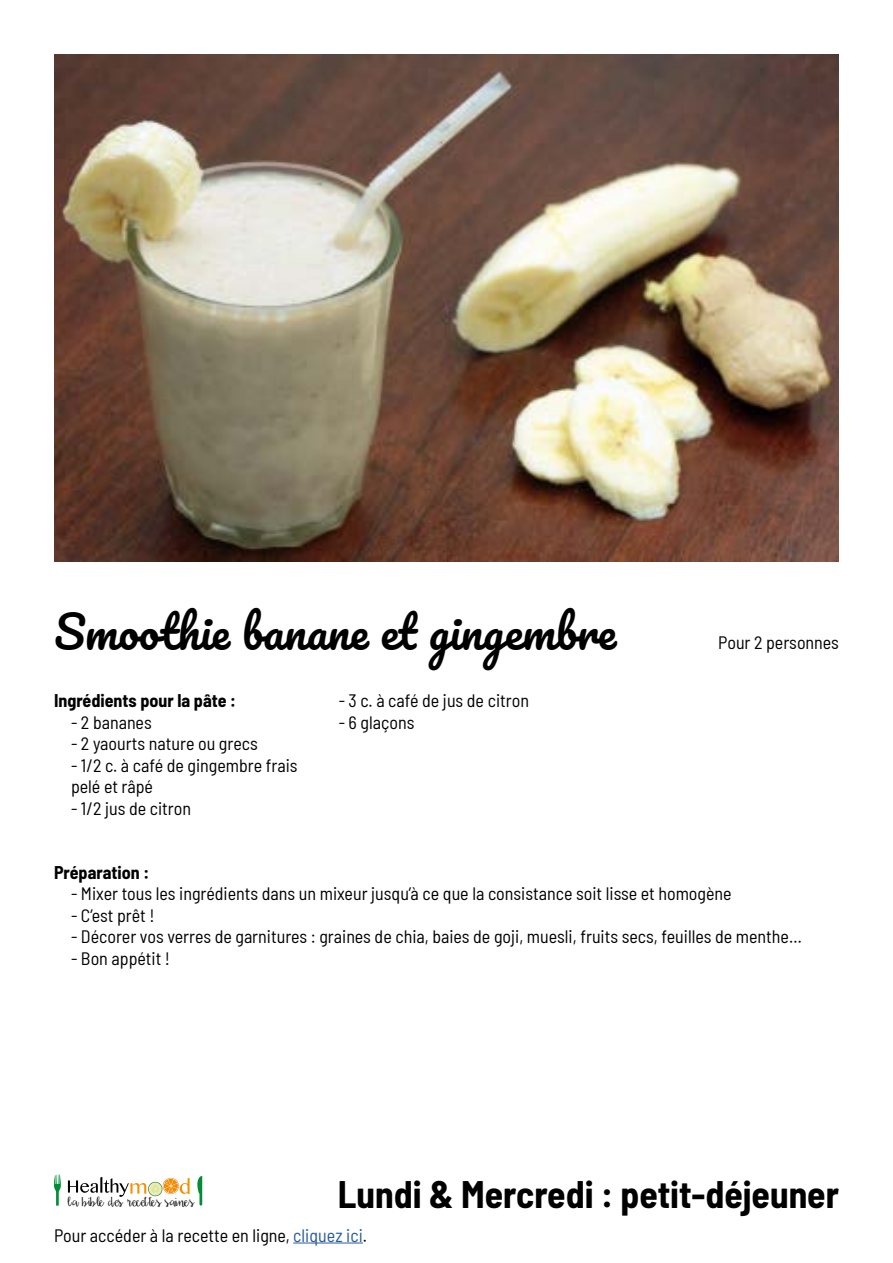
<style>
.page{position:relative;width:893px;height:1263px;background:#fff}
.page>*{position:absolute;margin:0;border:0;box-sizing:border-box;transform-origin:0 0}
.t1{font:45px "Pacifico";color:#000}
.t2{font:700 semi-condensed 37.5px "Barlow";color:#000}
.t3{font:semi-condensed 18px/21.6px "Barlow";color:#000}
.t4{font:700 semi-condensed 18px "Barlow";color:#000}
.t5{font:13.8px "Daydreamer";color:#000}
.s1{color:#275b9b}
</style>
<div class="page">
<hr style="left:293px;top:1242px;width:70px;height:1px;background:#275b9b">
<svg style="left:54px;top:1174px;width:7px;height:31px"></svg>
<svg style="left:68px;top:1177px;width:122px;height:20px"></svg>
<svg style="left:197px;top:1176px;width:5px;height:29px"></svg>
<img style="left:54px;top:54px;width:785px;height:507px">
<h1 class="t1" style="left:54px;top:608px;width:563px">Smoothie banane et gingembre</h1>
<p class="t4" style="left:54px;top:687px;width:183px">Ingrédients pour la pâte :</p>
<p class="t3" style="left:71px;top:710px;width:82px">- 2 bananes</p>
<p class="t3" style="left:71px;top:732px;width:188px">- 2 yaourts nature ou grecs</p>
<p class="t3" style="left:71px;top:753px;width:228px">- 1/2 c. à café de gingembre frais pelé et râpé</p>
<p class="t3" style="left:71px;top:796px;width:122px">- 1/2 jus de citron</p>
<p class="t3" style="left:339px;top:688px;width:192px">- 3 c. à café de jus de citron</p>
<p class="t3" style="left:339px;top:710px;width:77px">- 6 glaçons</p>
<p class="t3" style="left:718px;top:631px;width:122px">Pour 2 personnes</p>
<p class="t4" style="left:54px;top:859px;width:97px">Préparation :</p>
<p class="t3" style="left:71px;top:882px;width:662px">- Mixer tous les ingrédients dans un mixeur jusqu’à ce que la consistance soit lisse et homogène</p>
<p class="t3" style="left:71px;top:903px;width:85px">- C’est prêt !</p>
<p class="t3" style="left:71px;top:925px;width:732px">- Décorer vos verres de garnitures : graines de chia, baies de goji, muesli, fruits secs, feuilles de menthe…</p>
<p class="t3" style="left:71px;top:946px;width:101px">- Bon appétit !</p>
<p class="t5" style="left:68px;top:1193px;width:128px">la bible des recettes saines</p>
<h2 class="t2" style="left:338px;top:1167px;width:503px">Lundi &amp; Mercredi : petit-déjeuner</h2>
<p class="t3" style="left:54px;top:1223px;width:315px">Pour accéder à la recette en ligne, <span class="s1">cliquez ici</span>.</p>
</div>
